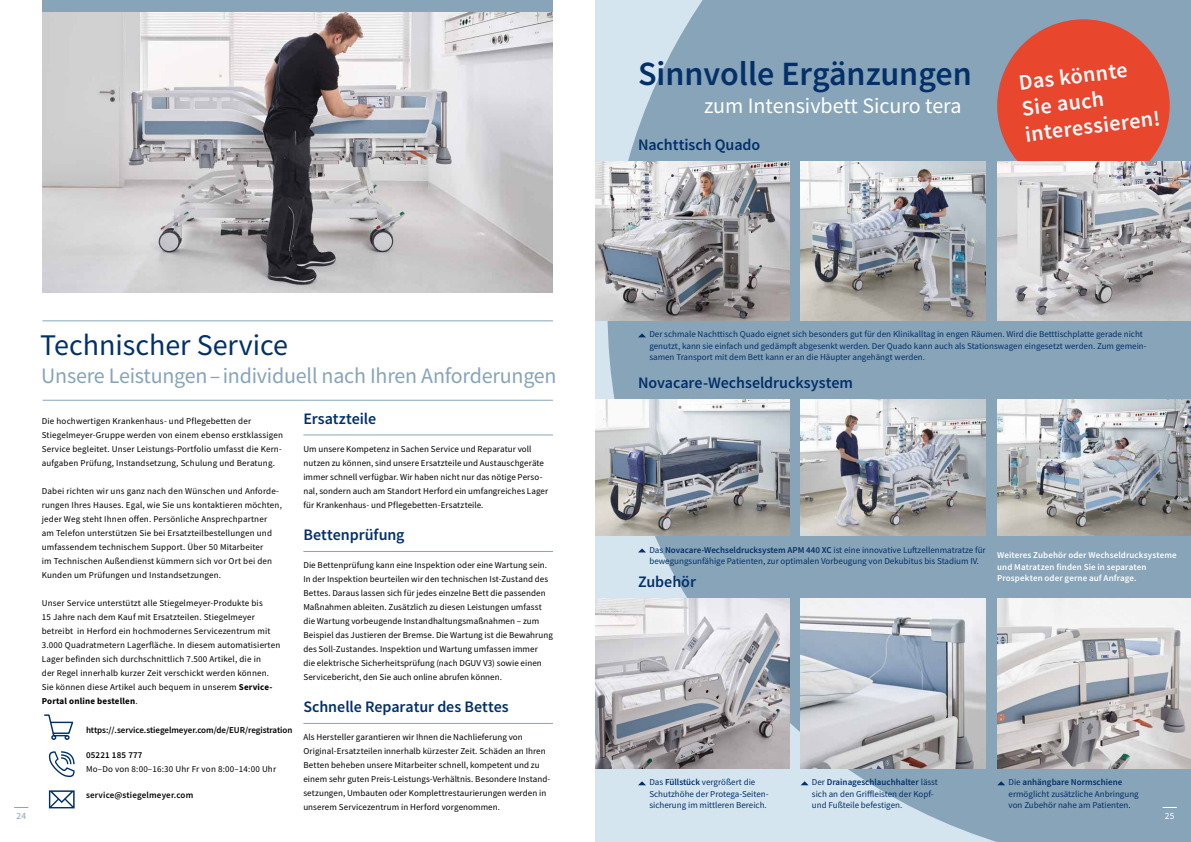
<style>
.page{position:relative;width:1191px;height:842px;background:#fff}
.page>*{position:absolute;margin:0;border:0;box-sizing:border-box;transform-origin:0 0}
.t1{font:600 34px "Source Sans Pro";color:#033069}
.t2{font:30px "Source Sans Pro";color:#033069}
.t3{font:22px "Source Sans Pro";letter-spacing:-.01em;color:#87a4b9}
.t4{font:600 22px/26px "Source Sans Pro";color:#fff}
.t5{font:22px "Source Sans Pro";color:#fff}
.t6{font:600 16px "Source Sans Pro";letter-spacing:-.005em;color:#033069}
.t7{font:9.5px "Source Sans Pro";color:#87a4b9}
.t8{font:9.5px "Source Sans Pro";color:#fff}
.t9{font:9px/14px "Source Sans Pro";letter-spacing:.01em;color:#000}
.t10{font:9px/11.3px "Source Sans Pro";color:#033069}
.t11{font:600 9px/11.3px "Source Sans Pro";letter-spacing:.01em;color:#fff}
.t12{font:600 9px "Source Sans Pro";letter-spacing:-.005em;color:#000}
.t13{font:600 9px "Source Sans Pro";letter-spacing:.02em;color:#000}
.s1{font-weight:700}
.s2{font-weight:600}
</style>
<div class="page">
<svg style="left:14px;top:807px;width:14px;height:1px"></svg>
<svg style="left:607px;top:0;width:584px;height:842px;background:#94afc2"></svg>
<img style="left:43px;top:11px;width:510px;height:281px">
<div style="left:43px;top:0;width:510px;height:11px;background:#87a4b9"></div>
<svg style="left:1162px;top:807px;width:14px;height:1px"></svg>
<img style="left:595px;top:598px;width:194px;height:170px">
<img style="left:800px;top:598px;width:186px;height:170px">
<img style="left:997px;top:598px;width:194px;height:170px">
<img style="left:595px;top:162px;width:194px;height:158px">
<img style="left:800px;top:162px;width:186px;height:158px">
<img style="left:997px;top:162px;width:194px;height:158px">
<img style="left:595px;top:400px;width:194px;height:136px">
<img style="left:800px;top:400px;width:186px;height:136px">
<img style="left:997px;top:400px;width:194px;height:136px">
<hr style="left:43px;top:320px;width:510px;height:1px;background:#87a4b9">
<hr style="left:43px;top:400px;width:510px;height:1px;background:#87a4b9">
<hr style="left:303px;top:434px;width:250px;height:1px;background:#87a4b9">
<hr style="left:303px;top:551px;width:250px;height:1px;background:#87a4b9">
<hr style="left:303px;top:723px;width:250px;height:1px;background:#87a4b9">
<svg style="left:49px;top:790px;width:26px;height:18px"></svg>
<svg style="left:49px;top:751px;width:26px;height:26px"></svg>
<svg style="left:638px;top:781px;width:8px;height:4px"></svg>
<svg style="left:800px;top:781px;width:8px;height:4px"></svg>
<svg style="left:997px;top:781px;width:8px;height:4px"></svg>
<svg style="left:638px;top:333px;width:8px;height:4px"></svg>
<svg style="left:638px;top:548px;width:8px;height:4px"></svg>
<div style="left:997px;top:19px;width:172px;height:173px;background:#e9462e;border-radius:50%"></div>
<svg style="left:44px;top:714px;width:30px;height:26px"></svg>
<h1 class="t1" style="left:638px;top:52px;width:335px">Sinnvolle Ergänzungen</h1>
<h3 class="t5" style="left:704px;top:92px;width:259px">zum Intensivbett Sicuro tera</h3>
<h3 class="t6" style="left:638px;top:134px;width:124px">Nachttisch Quado</h3>
<h3 class="t4" style="left:1017px;top:70px;width:137px;rotate:-7deg">Das könnte<br>Sie auch interessieren!</h3>
<p class="t10" style="left:649px;top:329px;width:499px">Der schmale Nachttisch Quado eignet sich besonders gut für den Klinikalltag in engen Räumen. Wird die Betttischplatte gerade nicht genutzt, kann sie einfach und gedämpft abgesenkt werden. Der Quado kann auch als Stationswagen eingesetzt werden. Zum gemein&shy;samen Transport mit dem Bett kann er an die Häupter angehängt werden.</p>
<h2 class="t2" style="left:40px;top:326px;width:250px">Technischer Service</h2>
<h3 class="t3" style="left:41px;top:361px;width:517px">Unsere Leistungen–individuell nach Ihren Anforderungen</h3>
<p class="t9" style="left:42px;top:414px;width:243px">Die hochwertigen Krankenhaus- und Pflegebetten der Stiegelmeyer-Gruppe werden von einem ebenso erstklassigen Service begleitet. Unser Leistungs-Portfolio umfasst die Kern&shy;aufgaben Prüfung, Instandsetzung, Schulung und Beratung.</p>
<p class="t9" style="left:42px;top:484px;width:242px">Dabei richten wir uns ganz nach den Wünschen und Anforde&shy;rungen Ihres Hauses. Egal, wie Sie uns kontaktieren möchten, jeder Weg steht Ihnen offen. Persönliche Ansprechpartner<br>am Telefon unterstützen Sie bei Ersatzteilbestellungen und umfassendem technischem Support. Über 50 Mitarbeiter<br>im Technischen Außendienst kümmern sich vor Ort bei den Kunden um Prüfungen und Instandsetzungen.</p>
<p class="t9" style="left:42px;top:596px;width:240px">Unser Service unterstützt alle Stiegelmeyer-Produkte bis<br>15 Jahre nach dem Kauf mit Ersatzteilen. Stiegelmeyer betreibt in Herford ein hochmodernes Servicezentrum mit 3.000 Quadratmetern Lagerfläche. In diesem automatisierten Lager befinden sich durchschnittlich 7.500 Artikel, die in<br>der Regel innerhalb kurzer Zeit verschickt werden können.<br>Sie können diese Artikel auch bequem in unserem <span class="s1">Service-Portal online bestellen</span>.</p>
<h3 class="t6" style="left:638px;top:373px;width:216px">Novacare-Wechseldrucksystem</h3>
<h3 class="t6" style="left:303px;top:408px;width:74px">Ersatzteile</h3>
<p class="t9" style="left:303px;top:442px;width:246px">Um unsere Kompetenz in Sachen Service und Reparatur voll nutzen zu können, sind unsere Ersatzteile und Austauschgeräte immer schnell verfügbar. Wir haben nicht nur das nötige Perso&shy;nal, sondern auch am Standort Herford ein umfangreiches Lager für Krankenhaus- und Pflegebetten-Ersatzteile.</p>
<h3 class="t6" style="left:303px;top:524px;width:103px">Bettenprüfung</h3>
<p class="t9" style="left:303px;top:558px;width:251px">Die Bettenprüfung kann eine Inspektion oder eine Wartung sein.<br>In der Inspektion beurteilen wir den technischen Ist-Zustand des Bettes. Daraus lassen sich für jedes einzelne Bett die passenden Maßnahmen ableiten. Zusätzlich zu diesen Leistungen umfasst die Wartung vorbeugende Instandhaltungsmaßnahmen – zum Beispiel das Justieren der Bremse. Die Wartung ist die Bewahrung des Soll-Zustandes. Inspektion und Wartung umfassen immer<br>die elektrische Sicherheitsprüfung (nach DGUV V3) sowie einen Servicebericht, den Sie auch online abrufen können.</p>
<h3 class="t6" style="left:303px;top:696px;width:207px">Schnelle Reparatur des Bettes</h3>
<p class="t9" style="left:303px;top:730px;width:248px">Als Hersteller garantieren wir Ihnen die Nachlieferung von Original-Ersatzteilen innerhalb kürzester Zeit. Schäden an Ihren Betten beheben unsere Mitarbeiter schnell, kompetent und zu einem sehr guten Preis-Leistungs-Verhältnis. Besondere Instand&shy;setzungen, Umbauten oder Komplettrestaurierungen werden in unserem Servicezentrum in Herford vorgenommen.</p>
<p class="t10" style="left:649px;top:544px;width:338px">Das <span class="s2">Novacare-Wechseldrucksystem APM 440 XC</span> ist eine innovative Luftzellenmatratze für bewegungsunfähige Patienten, zur optimalen Vorbeugung von Dekubitus bis Stadium IV.</p>
<p class="t11" style="left:997px;top:550px;width:181px">Weiteres Zubehör oder Wechseldrucksysteme und Matratzen finden Sie in separaten<br>Prospekten oder gerne auf Anfrage.</p>
<h3 class="t6" style="left:638px;top:571px;width:59px">Zubehör</h3>
<p class="t12" style="left:86px;top:724px;width:208px">https://.service.stiegelmeyer.com/de/EUR/registration</p>
<p class="t13" style="left:86px;top:749px;width:58px">05221 185 777</p>
<p class="t9" style="left:86px;top:762px;width:192px">Mo–Do von 8:00–16:30 Uhr Fr von 8:00–14:00 Uhr</p>
<p class="t13" style="left:86px;top:789px;width:109px">service@stiegelmeyer.com</p>
<p class="t10" style="left:649px;top:777px;width:120px">Das <span class="s2">Füllstück</span> vergrößert die<br>Schutzhöhe der Protega-Seiten&shy;sicherung im mittleren Bereich.</p>
<p class="t10" style="left:812px;top:777px;width:127px">Der <span class="s2">Drainageschlauchhalter</span> lässt sich an den Griffleisten der Kopf&shy;und Fußteile befestigen.</p>
<p class="t10" style="left:1008px;top:777px;width:132px">Die <span class="s2">anhängbare Normschiene </span>ermöglicht zusätzliche Anbringung von Zubehör nahe am Patienten.</p>
<p class="t7" style="left:16px;top:810px;width:11px">24</p>
<p class="t8" style="left:1164px;top:810px;width:11px">25</p>
</div>
